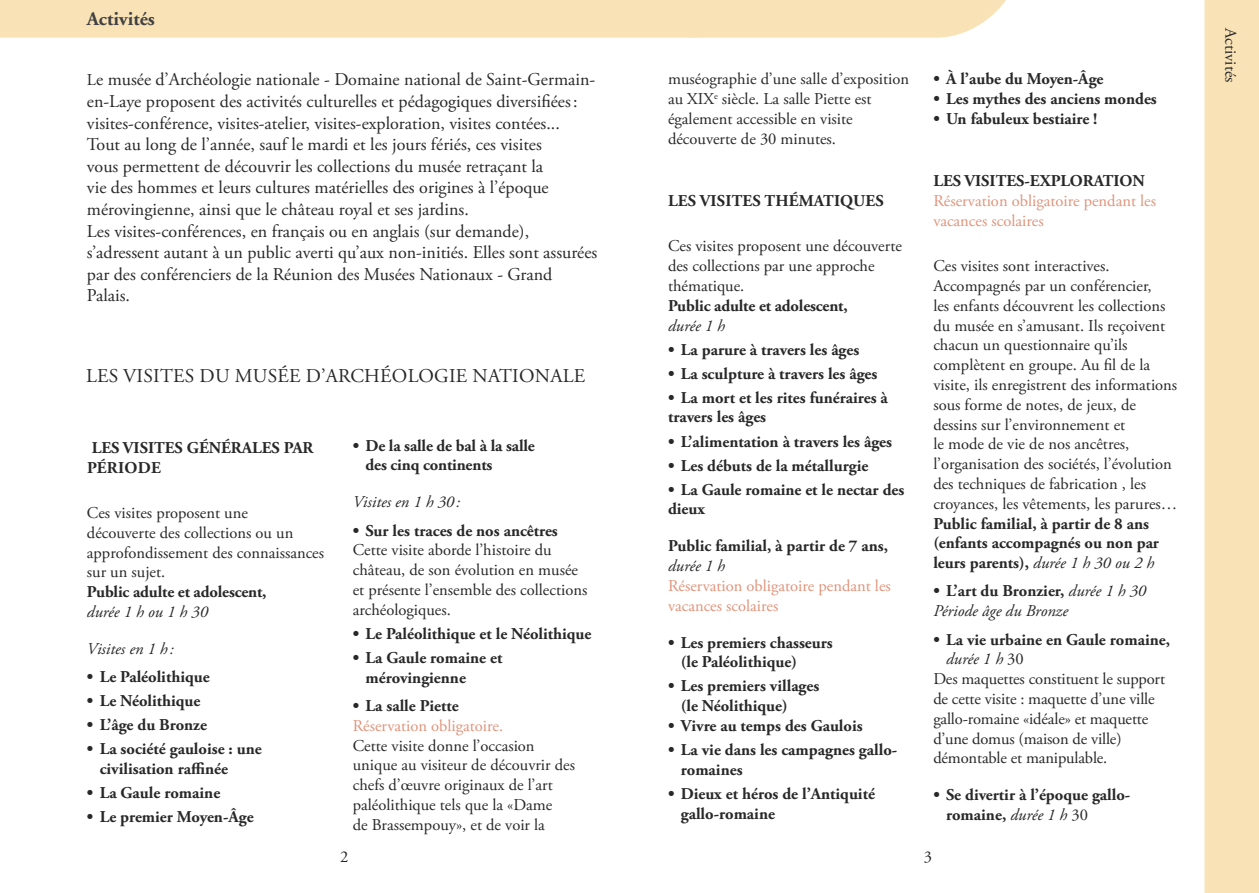
<style>
.page{position:relative;width:1259px;height:893px;background:#fff}
.page>*{position:absolute;margin:0;border:0;box-sizing:border-box;transform-origin:0 0}
.t1{font:19.5px "Adobe Garamond Pro";letter-spacing:.015em;color:#292829}
.t2{font:700 19.5px "Adobe Garamond";color:#414042}
.t3{font:18px/21.6px "Adobe Garamond Pro";color:#292829}
.t4{font:16.5px/19.8px "Adobe Garamond Pro";color:#292829}
.t5{font:700 16.5px/19.8px "Adobe Garamond Pro";color:#292829}
.t6{font:16.5px/19.8px "Adobe Garamond Pro";color:#e0947b}
.t7{font:italic 16.5px/19.8px "Adobe Garamond Pro";color:#292829}
.s1{font-size:16.5px}
.s2{font-weight:700}
.s3{font-style:italic}
.s4{color:#e0947b}
.s5{font-weight:700;color:#292829}
.s6{font-style:italic;color:#292829}
.s7{font-weight:700;font-style:normal}
.s8{font-style:normal}
.s9{font-weight:400;font-style:italic}
.s10{font-weight:400}
</style>
<div class="page">
<div style="left:1204px;top:0;width:55px;height:893px;background:#f9e3b6"></div>
<div style="left:0;top:0;width:1006px;height:38px;background:#f9e3b6"></div>
<p class="t2" style="left:87px;top:8px;width:69px">Activités</p>
<p class="t3" style="left:87px;top:69px;width:512px"><span class="s1">L</span>e musée d’Archéologie nationale - Domaine national de Saint-Germain&shy;en-Laye proposent des activités culturelles et pédagogiques diversifiées: visites-conférence, visites-atelier, visites-exploration, visites contées...<br>Tout au long de l’année, sauf le mardi et les jours fériés, ces visites<br>vous permettent de découvrir les collections du musée retraçant la<br>vie des hommes et leurs cultures matérielles des origines à l’époque mérovingienne, ainsi que le château royal et ses jardins.<br>Les visites-conférences, en français ou en anglais (sur demande), s’adressent autant à un public averti qu’aux non-initiés. Elles sont assurées par des conférenciers de la Réunion des Musées Nationaux - Grand Palais.</p>
<p class="t1" style="left:86px;top:364px;width:501px">LES VISITES DU MUSÉE D’ARCHÉOLOGIE NATIONALE</p>
<p class="t5" style="left:87px;top:438px;width:228px">LES VISITES GÉNÉRALES PAR<br>PÉRIODE</p>
<p class="t4" style="left:87px;top:503px;width:239px">Ces visites proposent une<br>découverte des collections ou un approfondissement des connaissances sur un sujet.<br><span class="s2">Public adulte et adolescent,<br></span><span class="s3">durée 1 h ou 1 h 30</span></p>
<p class="t7" style="left:87px;top:639px;width:88px">Visites en 1 h :</p>
<p class="t5" style="left:87px;top:667px;width:124px">• Le Paléolithique</p>
<p class="t5" style="left:87px;top:691px;width:115px">• Le Néolithique</p>
<p class="t5" style="left:87px;top:715px;width:122px">• L’âge du Bronze</p>
<p class="t5" style="left:100px;top:739px;width:164px;text-indent:-13px">• La société gauloise : une civilisation raffinée</p>
<p class="t5" style="left:87px;top:783px;width:135px">• La Gaule romaine</p>
<p class="t5" style="left:87px;top:807px;width:168px">• Le premier Moyen-Âge</p>
<p class="t5" style="left:365px;top:436px;width:171px;text-indent:-13px">• De la salle de bal à la salle des cinq continents</p>
<p class="t7" style="left:353px;top:493px;width:109px">Visites en 1 h 30 :</p>
<p class="t4" style="left:353px;top:521px;width:236px"><span class="s2">• Sur les traces de nos ancêtres<br></span>Cette visite aborde l’histoire du château, de son évolution en musée et présente l’ensemble des collections archéologiques.</p>
<p class="t5" style="left:353px;top:624px;width:240px">• Le Paléolithique et le Néolithique</p>
<p class="t5" style="left:365px;top:648px;width:138px;text-indent:-13px">• La Gaule romaine et mérovingienne</p>
<p class="t4" style="left:353px;top:696px;width:224px"><span class="s2">• La salle Piette<br></span><span class="s4">Réservation obligatoire.<br></span>Cette visite donne l’occasion unique au visiteur de découvrir des chefs d’œuvre originaux de l’art paléolithique tels que la «Dame<br>de Brassempouy», et de voir la</p>
<p class="t4" style="left:340px;top:848px;width:10px">2</p>
<p class="t4" style="left:668px;top:70px;width:242px">muséographie d’une salle d’exposition au XIX<sup>e</sup> siècle. La salle Piette est également accessible en visite découverte de 30 minutes.</p>
<p class="t5" style="left:668px;top:191px;width:217px">LES VISITES THÉMATIQUES</p>
<p class="t4" style="left:668px;top:237px;width:235px">Ces visites proposent une découverte des collections par une approche thématique.<br><span class="s2">Public adulte et adolescent,<br></span><span class="s3">durée 1 h</span></p>
<p class="t5" style="left:668px;top:340px;width:193px">• La parure à travers les âges</p>
<p class="t5" style="left:668px;top:364px;width:211px">• La sculpture à travers les âges</p>
<p class="t5" style="left:668px;top:388px;width:221px">• La mort et les rites funéraires à travers les âges</p>
<p class="t5" style="left:668px;top:432px;width:226px">• L’alimentation à travers les âges</p>
<p class="t5" style="left:668px;top:456px;width:202px">• Les débuts de la métallurgie</p>
<p class="t5" style="left:668px;top:480px;width:238px">• La Gaule romaine et le nectar des dieux</p>
<p class="t6" style="left:668px;top:537px;width:224px"><span class="s5">Public familial, à partir de 7 ans, </span><span class="s6">durée 1 h<br></span>Réservation obligatoire pendant les vacances scolaires</p>
<p class="t5" style="left:681px;top:633px;width:154px;text-indent:-13px">• Les premiers chasseurs (le Paléolithique)</p>
<p class="t5" style="left:681px;top:676px;width:140px;text-indent:-13px">• Les premiers villages (le Néolithique)</p>
<p class="t5" style="left:668px;top:716px;width:196px">• Vivre au temps des Gaulois</p>
<p class="t5" style="left:681px;top:740px;width:218px;text-indent:-13px">• La vie dans les campagnes gallo&shy;romaines</p>
<p class="t5" style="left:681px;top:784px;width:196px;text-indent:-13px">• Dieux et héros de l’Antiquité gallo-romaine</p>
<p class="t5" style="left:933px;top:69px;width:172px">• À l’aube du Moyen-Âge</p>
<p class="t5" style="left:933px;top:89px;width:225px">• Les mythes des anciens mondes</p>
<p class="t5" style="left:933px;top:109px;width:166px">• Un fabuleux bestiaire !</p>
<p class="t6" style="left:933px;top:172px;width:224px"><span class="s5">LES VISITES-EXPLORATION<br></span>Réservation obligatoire pendant les vacances scolaires</p>
<p class="t4" style="left:933px;top:257px;width:245px">Ces visites sont interactives.<br>Accompagnés par un conférencier,<br>les enfants découvrent les collections du musée en s’amusant. Ils reçoivent chacun un questionnaire qu’ils complètent en groupe. Au fil de la visite, ils enregistrent des informations sous forme de notes, de jeux, de dessins sur l’environnement et<br>le mode de vie de nos ancêtres, l’organisation des sociétés, l’évolution des techniques de fabrication , les croyances, les vêtements, les parures… <span class="s2">Public familial, à partir de 8 ans (enfants accompagnés ou non par leurs parents),</span> <span class="s3">durée 1 h 30 ou 2 h</span></p>
<p class="t7" style="left:933px;top:582px;width:214px"><span class="s7">• L’art du Bronzier,</span> durée 1 h 30<br>Période âge du Bronze</p>
<p class="t5" style="left:933px;top:630px;width:238px">• La vie urbaine en Gaule romaine,</p>
<p class="t7" style="left:946px;top:650px;width:79px">durée 1 h <span class="s8">30</span></p>
<p class="t4" style="left:933px;top:670px;width:233px">Des maquettes constituent le support</p>
<p class="t4" style="left:933px;top:689px;width:223px">de cette visite : maquette d’une ville</p>
<p class="t4" style="left:933px;top:709px;width:216px">gallo-romaine «idéale» et maquette</p>
<p class="t4" style="left:933px;top:729px;width:190px">d’une domus (maison de ville)</p>
<p class="t4" style="left:933px;top:749px;width:176px">démontable et manipulable.</p>
<p class="t5" style="left:946px;top:785px;width:186px;text-indent:-13px">• Se divertir à l’époque gallo&shy;romaine, <span class="s9">durée 1 h</span> <span class="s10">30</span></p>
<p class="t4" style="left:923px;top:848px;width:10px">3</p>
<p class="t4" style="left:1240px;top:28px;width:56px;rotate:90deg">Activités</p>
</div>
